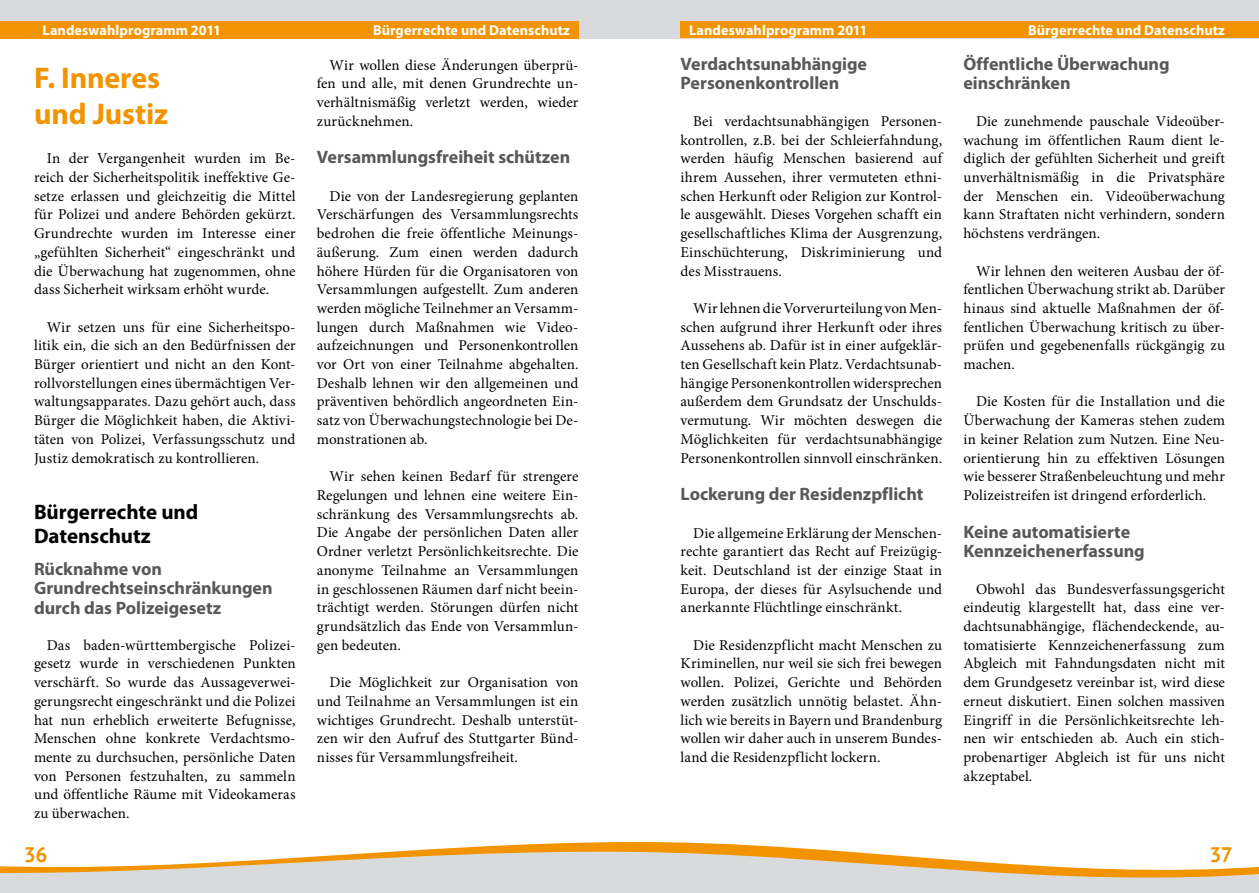
<style>
.page{position:relative;width:1259px;height:893px;background:#fff}
.page>*{position:absolute;margin:0;border:0;box-sizing:border-box;transform-origin:0 0}
.t1{font:700 30px/36px "Myriad Pro";letter-spacing:-.005em;color:#f29400}
.t2{font:700 21px/24px "Myriad Pro";letter-spacing:-.005em;color:#000}
.t3{font:700 21px "PT Sans";color:#f29400}
.t4{font:700 18px/19.5px "Myriad Pro";letter-spacing:-.005em;color:#58585a}
.t5{font:15px/18.8px "Minion Pro";letter-spacing:.005em;color:#000;text-align:justify}
.t6{font:700 14.25px "Myriad Pro";letter-spacing:.005em;color:#fff}
</style>
<div class="page">
<div style="left:0;top:0;width:629px;height:38px;background:#d9dadb"></div>
<div style="left:0;top:21px;width:578px;height:17px;background:#f29400"></div>
<svg style="left:0;top:842px;width:1259px;height:51px"></svg>
<div style="left:629px;top:0;width:630px;height:38px;background:#d9dadb"></div>
<div style="left:680px;top:21px;width:579px;height:17px;background:#f29400"></div>
<p class="t6" style="left:43px;top:21px;width:180px">Landeswahlprogramm 2011</p>
<p class="t6" style="left:373px;top:21px;width:198px">Bürgerrechte und Datenschutz</p>
<h1 class="t1" style="left:34px;top:59px;width:136px">F. Inneres und Justiz</h1>
<p class="t5" style="left:34px;top:149px;width:263px;text-indent:13px">In der Vergangenheit wurden im Be&shy;reich der Sicherheitspolitik ineffektive Ge&shy;setze erlassen und gleichzeitig die Mittel für Polizei und andere Behörden gekürzt.<br>Grundrechte wurden im Interesse einer „gefühlten Sicherheit“ eingeschränkt und die Überwachung hat zugenommen, ohne dass Sicherheit wirksam erhöht wurde.</p>
<p class="t5" style="left:34px;top:318px;width:263px;text-indent:13px">Wir setzen uns für eine Sicherheitspo&shy;litik ein, die sich an den Bedürfnissen der Bürger orientiert und nicht an den Kont&shy;rollvorstellungen eines übermächtigen Ver&shy;waltungsapparates. Dazu gehört auch, dass Bürger die Möglichkeit haben, die Aktivi&shy;täten von Polizei, Verfassungsschutz und Justiz demokratisch zu kontrollieren.</p>
<h2 class="t2" style="left:34px;top:499px;width:166px">Bürgerrechte und<br>Datenschutz</h2>
<p class="t4" style="left:34px;top:558px;width:240px">Rücknahme von<br>Grundrechtseinschränkungen durch das Polizeigesetz</p>
<p class="t5" style="left:34px;top:636px;width:263px;text-indent:13px">Das baden-württembergische Polizei&shy;gesetz wurde in verschiedenen Punkten verschärft. So wurde das Aussageverwei&shy;gerungsrecht eingeschränkt und die Polizei hat nun erheblich erweiterte Befugnisse, Menschen ohne konkrete Verdachtsmo&shy;mente zu durchsuchen, persönliche Daten von Personen festzuhalten, zu sammeln und öffentliche Räume mit Videokameras zu überwachen.</p>
<h2 class="t3" style="left:23px;top:844px;width:26px">36</h2>
<p class="t5" style="left:317px;top:56px;width:263px;text-indent:13px">Wir wollen diese Änderungen überprü&shy;fen und alle, mit denen Grundrechte un&shy;verhältnismäßig verletzt werden, wieder zurücknehmen.</p>
<p class="t4" style="left:317px;top:147px;width:255px">Versammlungsfreiheit schützen</p>
<p class="t5" style="left:317px;top:187px;width:263px;text-indent:13px">Die von der Landesregierung geplanten Verschärfungen des Versammlungsrechts bedrohen die freie öffentliche Meinungs&shy;äußerung. Zum einen werden dadurch höhere Hürden für die Organisatoren von Versammlungen aufgestellt. Zum anderen werden mögliche Teilnehmer an Versamm&shy;lungen durch Maßnahmen wie Video&shy;aufzeichnungen und Personenkontrollen vor Ort von einer Teilnahme abgehalten.<br>Deshalb lehnen wir den allgemeinen und präventiven behördlich angeordneten Ein&shy;satz von Überwachungstechnologie bei De&shy;monstrationen ab.</p>
<p class="t5" style="left:317px;top:467px;width:263px;text-indent:13px">Wir sehen keinen Bedarf für strengere Regelungen und lehnen eine weitere Ein&shy;schränkung des Versammlungsrechts ab.<br>Die Angabe der persönlichen Daten aller Ordner verletzt Persönlichkeitsrechte. Die anonyme Teilnahme an Versammlungen in geschlossenen Räumen darf nicht beein&shy;trächtigt werden. Störungen dürfen nicht grundsätzlich das Ende von Versammlun&shy;gen bedeuten.</p>
<p class="t5" style="left:317px;top:673px;width:263px;text-indent:13px">Die Möglichkeit zur Organisation von und Teilnahme an Versammlungen ist ein wichtiges Grundrecht. Deshalb unterstüt&shy;zen wir den Aufruf des Stuttgarter Bünd&shy;nisses für Versammlungsfreiheit.</p>
<p class="t6" style="left:689px;top:21px;width:180px">Landeswahlprogramm 2011</p>
<p class="t6" style="left:1028px;top:21px;width:198px">Bürgerrechte und Datenschutz</p>
<p class="t4" style="left:680px;top:53px;width:188px">Verdachtsunabhängige<br>Personenkontrollen</p>
<p class="t5" style="left:680px;top:112px;width:263px;text-indent:13px">Bei verdachtsunabhängigen Personen&shy;kontrollen, z.B. bei der Schleierfahndung, werden häufig Menschen basierend auf ihrem Aussehen, ihrer vermuteten ethni&shy;schen Herkunft oder Religion zur Kontrol&shy;le ausgewählt. Dieses Vorgehen schafft ein gesellschaftliches Klima der Ausgrenzung, Einschüchterung, Diskriminierung und des Misstrauens.</p>
<p class="t5" style="left:680px;top:299px;width:263px;text-indent:13px">Wir lehnen die Vorverurteilung von Men&shy;schen aufgrund ihrer Herkunft oder ihres Aussehens ab. Dafür ist in einer aufgeklär&shy;ten Gesellschaft kein Platz. Verdachtsunab&shy;hängige Personenkontrollen widersprechen außerdem dem Grundsatz der Unschulds&shy;vermutung. Wir möchten deswegen die Möglichkeiten für verdachtsunabhängige Personenkontrollen sinnvoll einschränken.</p>
<p class="t4" style="left:680px;top:484px;width:244px">Lockerung der Residenzpflicht</p>
<p class="t5" style="left:680px;top:523px;width:263px;text-indent:13px">Die allgemeine Erklärung der Menschen&shy;rechte garantiert das Recht auf Freizügig&shy;keit. Deutschland ist der einzige Staat in Europa, der dieses für Asylsuchende und anerkannte Flüchtlinge einschränkt.</p>
<p class="t5" style="left:680px;top:636px;width:263px;text-indent:13px">Die Residenzpflicht macht Menschen zu Kriminellen, nur weil sie sich frei bewegen wollen. Polizei, Gerichte und Behörden werden zusätzlich unnötig belastet. Ähn&shy;lich wie bereits in Bayern und Brandenburg wollen wir daher auch in unserem Bundes&shy;land die Residenzpflicht lockern.</p>
<p class="t4" style="left:963px;top:53px;width:208px">Öffentliche Überwachung einschränken</p>
<p class="t5" style="left:963px;top:112px;width:263px;text-indent:13px">Die zunehmende pauschale Videoüber&shy;wachung im öffentlichen Raum dient le&shy;diglich der gefühlten Sicherheit und greift unverhältnismäßig in die Privatsphäre der Menschen ein. Videoüberwachung kann Straftaten nicht verhindern, sondern höchstens verdrängen.</p>
<p class="t5" style="left:963px;top:261px;width:263px;text-indent:13px">Wir lehnen den weiteren Ausbau der öf&shy;fentlichen Überwachung strikt ab. Darüber hinaus sind aktuelle Maßnahmen der öf&shy;fentlichen Überwachung kritisch zu über&shy;prüfen und gegebenenfalls rückgängig zu machen.</p>
<p class="t5" style="left:963px;top:392px;width:263px;text-indent:13px">Die Kosten für die Installation und die Überwachung der Kameras stehen zudem in keiner Relation zum Nutzen. Eine Neu&shy;orientierung hin zu effektiven Lösungen wie besserer Straßenbeleuchtung und mehr Polizeistreifen ist dringend erforderlich.</p>
<p class="t4" style="left:963px;top:521px;width:183px">Keine automatisierte<br>Kennzeichenerfassung</p>
<p class="t5" style="left:963px;top:579px;width:263px;text-indent:13px">Obwohl das Bundesverfassungsgericht eindeutig klargestellt hat, dass eine ver&shy;dachtsunabhängige, flächendeckende, au&shy;tomatisierte Kennzeichenerfassung zum Abgleich mit Fahndungsdaten nicht mit dem Grundgesetz vereinbar ist, wird diese erneut diskutiert. Einen solchen massiven Eingriff in die Persönlichkeitsrechte leh&shy;nen wir entschieden ab. Auch ein stich&shy;probenartiger Abgleich ist für uns nicht akzeptabel.</p>
<h2 class="t3" style="left:1209px;top:844px;width:26px">37</h2>
</div>
